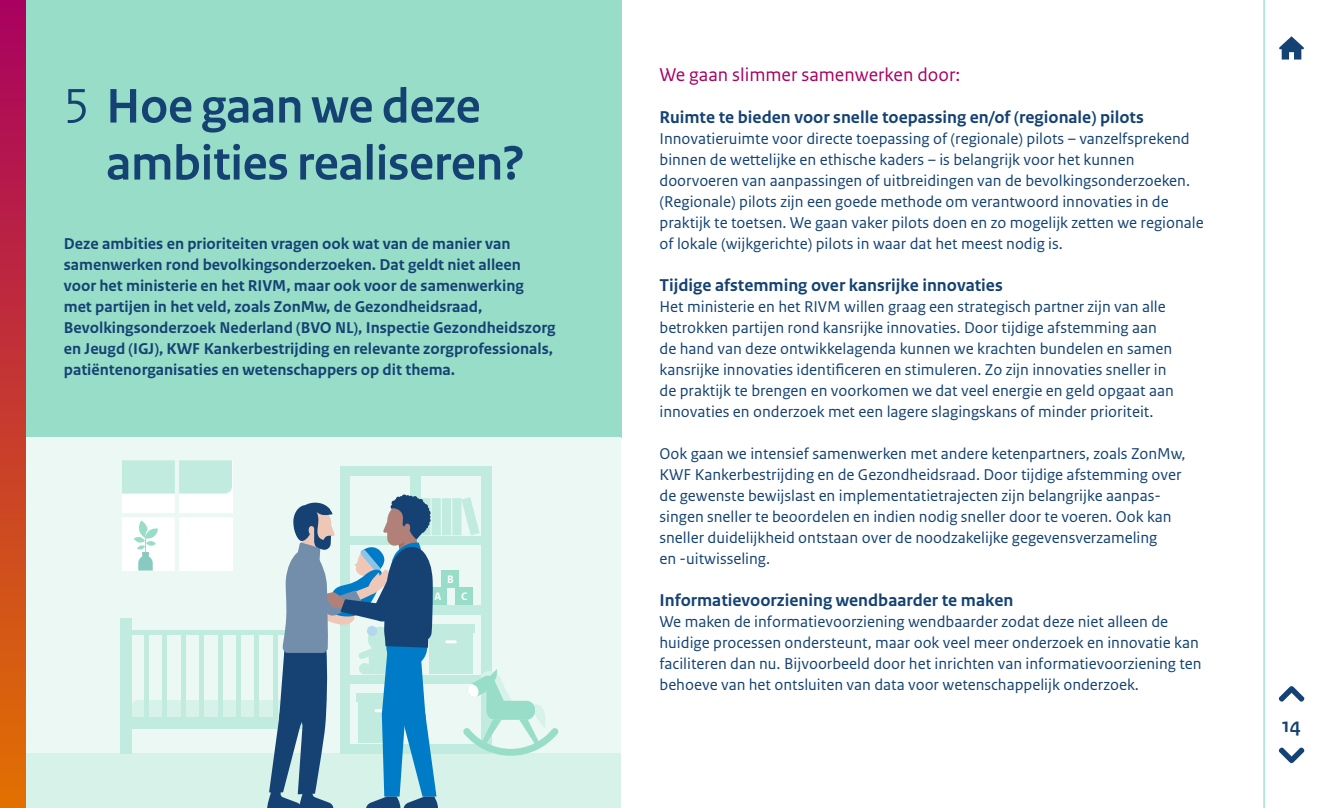
<style>
.page{position:relative;width:1319px;height:808px;background:#fff}
.page>*{position:absolute;margin:0;border:0;box-sizing:border-box;transform-origin:0 0}
.i-H2_Kop_hoofdstuk{font:700 51px/57px "Rijksoverheid Sans Heading";color:#144273}
.t1{font:700 21px "Rijksoverheid Sans Heading";color:#144273}
.H3_Kop__hfdst_2-4-5-7{font:19.5px "Rijksoverheid Sans Text";color:#a90061}
.H4_Kop__hfdst_2-4-5{font:700 18px "Rijksoverheid Sans Text";color:#144273}
.Body_wn{font:16.5px/21px "Rijksoverheid Sans Text";color:#144273}
.Intro{font:700 16.5px/21px "Rijksoverheid Sans Text";color:#144273}
.t2{font:11.4px "Rijks Sans VF";color:#fff}
.s1{font-weight:400}
</style>
<div class="page">
<div style="left:0;top:0;width:621px;height:438px;background:#98ddc8"></div>
<div style="left:26px;top:438px;width:595px;height:346px;background:#ebf8f4"></div>
<div style="left:26px;top:753px;width:595px;height:55px;background:#d6f2e9"></div>
<div style="left:411px;top:467px;width:81px;height:287px;background:#c1ebde"></div>
<div style="left:421px;top:476px;width:59px;height:59px;background:#ebf8f4"></div>
<div style="left:421px;top:546px;width:59px;height:59px;background:#ebf8f4"></div>
<div style="left:421px;top:615px;width:59px;height:59px;background:#ebf8f4"></div>
<div style="left:421px;top:684px;width:59px;height:59px;background:#ebf8f4"></div>
<div style="left:429px;top:587px;width:17px;height:18px;background:#98ddc8"></div>
<div style="left:455px;top:587px;width:18px;height:18px;background:#98ddc8"></div>
<div style="left:441px;top:570px;width:18px;height:17px;background:#98ddc8"></div>
<div style="left:429px;top:627px;width:44px;height:47px;background:#c1ebde"></div>
<div style="left:426px;top:624px;width:49px;height:9px;background:#c1ebde"></div>
<svg style="left:445px;top:640px;width:11px;height:3px"></svg>
<svg style="left:461px;top:497px;width:18px;height:38px"></svg>
<div style="left:452px;top:498px;width:9px;height:37px;background:#c1ebde"></div>
<div style="left:442px;top:498px;width:9px;height:37px;background:#c1ebde"></div>
<div style="left:431px;top:498px;width:9px;height:37px;background:#c1ebde"></div>
<div style="left:463px;top:728px;width:7px;height:7px;background:#c2eade;border-radius:50%"></div>
<div style="left:551px;top:728px;width:7px;height:7px;background:#98ddc8;border-radius:50%"></div>
<svg style="left:464px;top:669px;width:93px;height:87px"></svg>
<svg style="left:120px;top:460px;width:318px;height:348px"></svg>
<div style="left:0;top:0;width:26px;height:808px;background:linear-gradient(to bottom,#a90160,#e17000)"></div>
<hr style="left:1263px;top:0;width:1px;height:808px;background:#76d2b6">
<svg style="left:1278px;top:747px;width:26px;height:16px"></svg>
<svg style="left:1278px;top:686px;width:26px;height:16px"></svg>
<svg style="left:1279px;top:36px;width:24px;height:24px"></svg>
<h2 class="i-H2_Kop_hoofdstuk" style="left:106px;top:78px;width:419px;text-indent:-43px"><span class="s1">5</span> Hoe gaan we deze ambities realiseren?</h2>
<p class="Intro" style="left:64px;top:233px;width:493px">Deze ambities en prioriteiten vragen ook wat van de manier van samenwerken rond bevolkingsonderzoeken. Dat geldt niet alleen voor het ministerie en het RIVM, maar ook voor de samenwerking met partijen in het veld, zoals ZonMw, de Gezondheidsraad, Bevolkingsonderzoek Nederland (BVO NL), Inspectie Gezondheidszorg en Jeugd (IGJ), KWF Kankerbestrijding en relevante zorgprofessionals, patiëntenorganisaties en wetenschappers op dit thema.</p>
<p class="t2" style="left:447px;top:572px;width:8px">B</p>
<p class="t2" style="left:434px;top:590px;width:8px">A</p>
<p class="t2" style="left:461px;top:590px;width:8px">C</p>
<h3 class="H3_Kop__hfdst_2-4-5-7" style="left:659px;top:63px;width:302px">We gaan slimmer samenwerken door:</h3>
<h4 class="H4_Kop__hfdst_2-4-5" style="left:659px;top:106px;width:486px">Ruimte te bieden voor snelle toepassing en/of (regionale) pilots</h4>
<p class="Body_wn" style="left:659px;top:128px;width:545px">Innovatieruimte voor directe toepassing of (regionale) pilots – vanzelfsprekend binnen de wettelijke en ethische kaders – is belangrijk voor het kunnen doorvoeren van aanpassingen of uitbreidingen van de bevolkingsonderzoeken. (Regionale) pilots zijn een goede methode om verantwoord innovaties in de praktijk te toetsen. We gaan vaker pilots doen en zo mogelijk zetten we regionale of lokale (wijkgerichte) pilots in waar dat het meest nodig is.</p>
<h4 class="H4_Kop__hfdst_2-4-5" style="left:659px;top:274px;width:345px">Tijdige afstemming over kansrijke innovaties</h4>
<p class="Body_wn" style="left:659px;top:296px;width:516px">Het ministerie en het RIVM willen graag een strategisch partner zijn van alle betrokken partijen rond kansrijke innovaties. Door tijdige afstemming aan de hand van deze ontwikkelagenda kunnen we krachten bundelen en samen kansrijke innovaties identificeren en stimuleren. Zo zijn innovaties sneller in de praktijk te brengen en voorkomen we dat veel energie en geld opgaat aan innovaties en onderzoek met een lagere slagingskans of minder prioriteit.</p>
<p class="Body_wn" style="left:659px;top:443px;width:527px">Ook gaan we intensief samenwerken met andere ketenpartners, zoals ZonMw, KWF Kankerbestrijding en de Gezondheidsraad. Door tijdige afstemming over de gewenste bewijslast en implementatietrajecten zijn belangrijke aanpas&shy;singen sneller te beoordelen en indien nodig sneller door te voeren. Ook kan sneller duidelijkheid ontstaan over de noodzakelijke gegevensverzameling<br>en -uitwisseling.</p>
<h4 class="H4_Kop__hfdst_2-4-5" style="left:659px;top:589px;width:355px">Informatievoorziening wendbaarder te maken</h4>
<p class="Body_wn" style="left:659px;top:611px;width:543px">We maken de informatievoorziening wendbaarder zodat deze niet alleen de huidige processen ondersteunt, maar ook veel meer onderzoek en innovatie kan faciliteren dan nu. Bijvoorbeeld door het inrichten van informatievoorziening ten behoeve van het ontsluiten van data voor wetenschappelijk onderzoek.</p>
<p class="t1" style="left:1281px;top:713px;width:20px">14</p>
</div>
